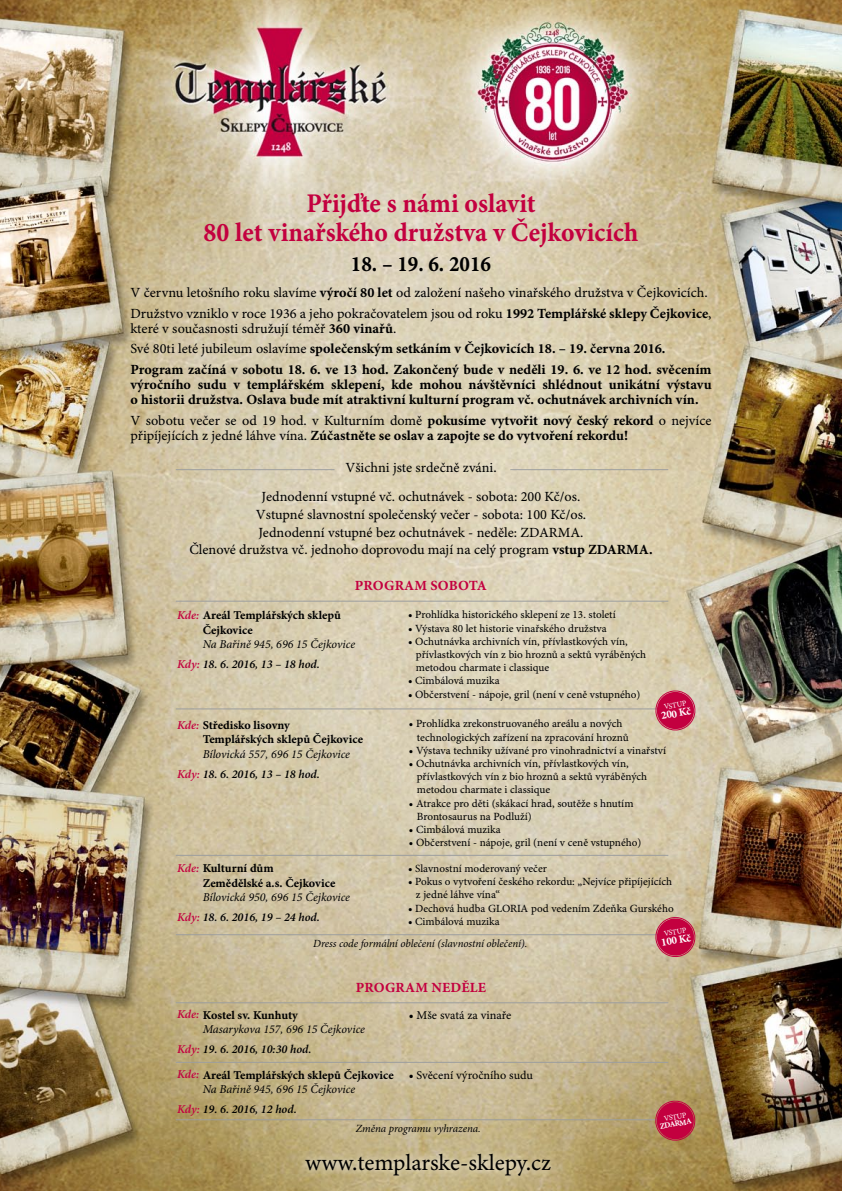
<style>
.page{position:relative;width:842px;height:1191px;background:#fff}
.page>*{position:absolute;margin:0;border:0;box-sizing:border-box;transform-origin:0 0}
.t1{font:27px/29px "Minion Pro Bold Capt";color:#c3003f;text-align:center;scale:.94 1}
.t2{font:23px "Minion Pro Capt";letter-spacing:-.005em;color:#000}
.t3{font:22px "Minion Pro Bold Capt";color:#000;scale:.94 1}
.t4{font:14px/17.8px "Minion Pro Capt";color:#000;text-align:center}
.t5{font:14px/20.7px "Minion Pro Bold Capt";color:#000}
.t6{font:14px "Minion Pro Bold Capt";letter-spacing:.01em;color:#c3003f}
.t7{font:italic 12px/20.1px "Minion Pro";color:#000}
.t8{font:12px/14.4px "Minion Pro Bold Capt";color:#000}
.t9{font:12px "Minion Pro Capt";color:#000}
.t10{font:italic 600 12px "Minion Pro";color:#000}
.t11{font:11px/13.2px "Minion Pro Capt";letter-spacing:-.005em;color:#000}
.t12{font:italic 11px "Minion Pro";letter-spacing:-.005em;color:#000}
.t13{font:11px "Minion Pro Bold Capt";color:#fff}
.t14{font:8px "Minion Pro Bold Capt";color:#fff}
.t15{font:7.6px "Minion Pro Capt";color:#fff}
.s1{font-family:"Minion Pro Bold Capt"}
.s2{font-family:"Minion Pro Capt"}
.s3{font-family:"Minion Pro";font-weight:600;font-style:italic;color:#c3003f}
.s4{color:#c3003f}
.s5{font-weight:600;color:#c3003f}
.s6{font-weight:600}
</style>
<div class="page">
<img style="left:0;top:0;width:842px;height:1191px">
<svg style="left:298px;top:1146px;width:260px;height:37px;background:#c6b78d"></svg>
<hr style="left:176px;top:855px;width:492px;height:1px;background:#9c9e9f">
<hr style="left:176px;top:601px;width:492px;height:1px;background:#9c9e9f">
<hr style="left:176px;top:708px;width:492px;height:1px;background:#9c9e9f">
<hr style="left:176px;top:934px;width:492px;height:1px;background:#9c9e9f">
<hr style="left:176px;top:1002px;width:492px;height:1px;background:#9c9e9f">
<hr style="left:176px;top:1062px;width:492px;height:1px;background:#9c9e9f">
<hr style="left:176px;top:1119px;width:492px;height:1px;background:#9c9e9f">
<hr style="left:510px;top:469px;width:158px;height:1px;background:#9c9e9f">
<hr style="left:176px;top:469px;width:158px;height:1px;background:#9c9e9f">
<svg style="left:654px;top:1099px;width:42px;height:42px;background:#bc3049"></svg>
<svg style="left:654px;top:916px;width:42px;height:42px;background:#c53c5c"></svg>
<svg style="left:654px;top:689px;width:42px;height:42px;background:#c94163"></svg>
<h1 class="t1" style="left:204px;top:190px;width:464px">Přijďte s námi oslavit<br>80 let vinařského družstva v Čejkovicích</h1>
<h3 class="t3" style="left:351px;top:250px;width:151px">18. – 19. 6. 2016</h3>
<p class="t4" style="left:130px;top:283px;width:583px;line-height:20.7px;text-align:left">V červnu letošního roku slavíme <span class="s1">výročí 80 let</span> od založení našeho vinařského družstva v Čejkovicích.<br>Družstvo vzniklo v roce 1936 a jeho pokračovatelem jsou od roku <span class="s1">1992 Templářské sklepy Čejkovice</span>,</p>
<p class="t4" style="left:130px;top:320px;width:267px">které v současnosti sdružují téměř <span class="s1">360 vinařů</span>.</p>
<p class="t5" style="left:130px;top:339px;width:583px"><span class="s2">Své 80ti leté jubileum oslavíme</span> společenským setkáním v Čejkovicích 18. – 19. června 2016.<br>Program začíná v sobotu 18. 6. ve 13 hod. Zakončený bude v neděli 19. 6. ve 12 hod. svěcením</p>
<p class="t5" style="left:130px;top:378px;width:583px;line-height:15px">výročního sudu v templářském sklepení, kde mohou návštěvníci shlédnout unikátní výstavu o historii družstva. Oslava bude mít atraktivní kulturní program vč. ochutnávek archivních vín.</p>
<p class="t4" style="left:130px;top:412px;width:583px">V sobotu večer se od 19 hod. v Kulturním domě <span class="s1">pokusíme vytvořit nový český rekord</span> o nejvíce</p>
<p class="t5" style="left:130px;top:425px;width:499px"><span class="s2">připíjejících z jedné láhve vína.</span> Zúčastněte se oslav a zapojte se do vytvoření rekordu!</p>
<p class="t4" style="left:262px;top:453px;width:320px;line-height:29.2px">Všichni jste srdečně zváni.<br>Jednodenní vstupné vč. ochutnávek - sobota: 200 Kč/os.</p>
<p class="t4" style="left:189px;top:506px;width:465px">Vstupné slavnostní společenský večer - sobota: 100 Kč/os.<br>Jednodenní vstupné bez ochutnávek - neděle: ZDARMA.<br>Členové družstva vč. jednoho doprovodu mají na celý program <span class="s1">vstup ZDARMA.</span></p>
<p class="t6" style="left:355px;top:577px;width:52px">Pro gram</p>
<p class="t6" style="left:430px;top:577px;width:38px">sobota</p>
<p class="t8" style="left:177px;top:608px;width:165px"><span class="s3">Kde:</span> Areál Templářských sklepů</p>
<p class="t10" style="left:177px;top:655px;width:144px"><span class="s4">Kdy:</span> 18. 6. 2016, 13 – 18 hod.</p>
<p class="t11" style="left:408px;top:609px;width:209px">• Prohlídka historického sklepení ze 13. století</p>
<p class="t11" style="left:408px;top:622px;width:200px">• Výstava 80 let historie vinařského družstva</p>
<p class="t11" style="left:416px;top:635px;width:232px;text-indent:-8px">• Ochutnávka archivních vín, přívlastkových vín, přívlastkových vín z bio hroznů a sektů vyráběných metodou charmate i classique</p>
<p class="t11" style="left:408px;top:675px;width:93px">• Cimbálová muzika</p>
<p class="t11" style="left:408px;top:688px;width:234px">• Občerstvení - nápoje, gril (není v ceně vstupného)</p>
<p class="t11" style="left:417px;top:717px;width:213px;text-indent:-8px">• Prohlídka zrekonstruovaného areálu a nových technologických zařízení na zpracování hroznů</p>
<p class="t11" style="left:409px;top:744px;width:259px">• Výstava techniky užívané pro vinohradnictví a vinařství</p>
<p class="t11" style="left:417px;top:757px;width:232px;text-indent:-8px">• Ochutnávka archivních vín, přívlastkových vín, přívlastkových vín z bio hroznů a sektů vyráběných metodou charmate i classique</p>
<p class="t11" style="left:417px;top:797px;width:218px;text-indent:-8px">• Atrakce pro děti (skákací hrad, soutěže s hnutím<br>Brontosaurus na Podluží)</p>
<p class="t11" style="left:409px;top:823px;width:93px">• Cimbálová muzika</p>
<p class="t11" style="left:409px;top:836px;width:234px">• Občerstvení - nápoje, gril (není v ceně vstupného)</p>
<p class="t11" style="left:408px;top:862px;width:141px">• Slavnostní moderovaný večer</p>
<p class="t11" style="left:416px;top:875px;width:258px;text-indent:-8px">• Pokus o vytvoření českého rekordu: „Nejvíce připíjejících z jedné láhve vína“</p>
<p class="t11" style="left:408px;top:902px;width:267px">• Dechová hudba GLORIA pod vedením Zdeňka Gurského</p>
<p class="t11" style="left:408px;top:915px;width:93px">• Cimbálová muzika</p>
<p class="t8" style="left:203px;top:623px;width:52px">Čejkovice</p>
<p class="t7" style="left:203px;top:634px;width:154px">Na Bařině 945, 696 15 Čejkovice</p>
<p class="t15" style="left:663px;top:702px;width:24px;rotate:-10deg">Vstup</p>
<p class="t13" style="left:660px;top:709px;width:31px;rotate:-10deg">200 Kč</p>
<p class="t8" style="left:203px;top:718px;width:162px;text-indent:-26px"><span class="s3">Kde:</span> Středisko lisovny<br>Templářských sklepů Čejkovice</p>
<p class="t7" style="left:177px;top:744px;width:174px;text-indent:26px">Bílovická 557, 696 15 Čejkovice<br><span class="s5">Kdy:</span> <span class="s6">18. 6. 2016, 13 – 18 hod.</span></p>
<p class="t8" style="left:203px;top:861px;width:134px;text-indent:-26px"><span class="s3">Kde:</span> Kulturní dům<br>Zemědělské a.s. Čejkovice</p>
<p class="t7" style="left:177px;top:887px;width:174px;text-indent:26px">Bílovická 950, 696 15 Čejkovice<br><span class="s5">Kdy:</span> <span class="s6">18. 6. 2016, 19 – 24 hod.</span></p>
<p class="t12" style="left:313px;top:936px;width:216px">Dress code formální oblečení (slavnostní oblečení).</p>
<p class="t6" style="left:356px;top:979px;width:52px">Pro gram</p>
<p class="t6" style="left:431px;top:979px;width:56px">neděle</p>
<p class="t8" style="left:177px;top:1008px;width:122px"><span class="s3">Kde:</span> Kostel sv. Kunhuty</p>
<p class="t7" style="left:177px;top:1019px;width:189px;text-indent:26px">Masarykova 157, 696 15 Čejkovice<br><span class="s5">Kdy:</span> <span class="s6">19. 6. 2016, 10:30 hod.</span></p>
<p class="t8" style="left:177px;top:1068px;width:218px"><span class="s3">Kde:</span> Areál Templářských sklepů Čejkovice</p>
<p class="t7" style="left:177px;top:1079px;width:179px;text-indent:26px">Na Bařině 945, 696 15 Čejkovice<br><span class="s5">Kdy:</span> <span class="s6">19. 6. 2016, 12 hod.</span></p>
<p class="t9" style="left:409px;top:1008px;width:104px">• Mše svatá za vinaře</p>
<p class="t9" style="left:409px;top:1068px;width:126px">• Svěcení výročního sudu</p>
<p class="t12" style="left:356px;top:1121px;width:127px">Změna programu vyhrazena.</p>
<h2 class="t2" style="left:305px;top:1149px;width:247px">www.templarske-sklepy.cz</h2>
<p class="t15" style="left:663px;top:929px;width:24px;rotate:-10deg">Vstup</p>
<p class="t13" style="left:660px;top:936px;width:31px;rotate:-10deg">100 Kč</p>
<p class="t15" style="left:663px;top:1114px;width:24px;rotate:-10deg">Vstup</p>
<p class="t14" style="left:659px;top:1121px;width:34px;rotate:-10deg">ZDARMA</p>
</div>
